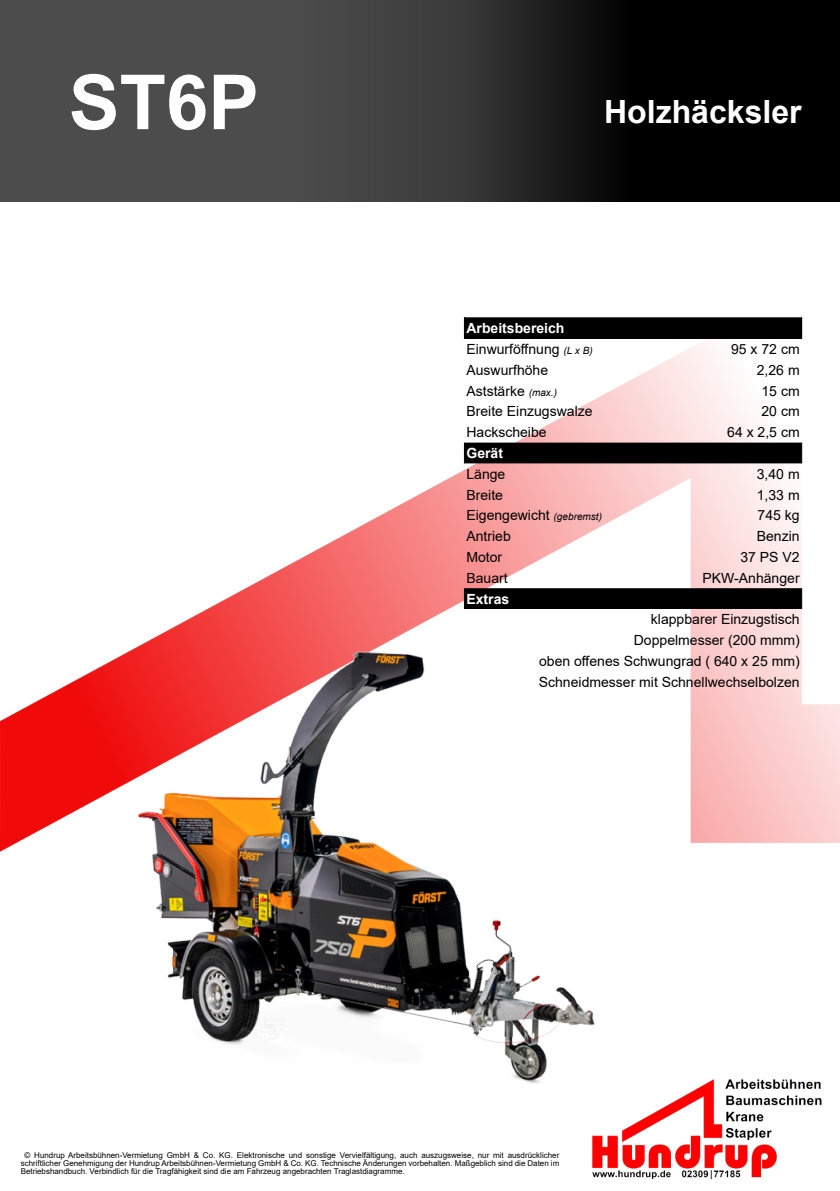
<style>
.page{position:relative;width:840px;height:1191px;background:#fff}
.page>*{position:absolute;margin:0;border:0;box-sizing:border-box;transform-origin:0 0}
.t1{font:700 76px "Arial";color:#fff}
.t2{font:700 32px "Arial";color:#fff}
.t3{font:14px "Arial";color:#000}
.t4{font:700 14px "Arial";color:#fff}
.t5{font:italic 10px "Arial";color:#000}
.t6{font:8px "Arial";color:#000}
</style>
<div class="page">
<img style="left:0;top:326px;width:840px;height:525px">
<div style="left:464px;top:318px;width:337px;height:21px;background:#000"></div>
<svg style="left:464px;top:443px;width:337px;height:166px"></svg>
<svg style="left:801px;top:317px;width:1px;height:22px"></svg>
<svg style="left:464px;top:443px;width:1px;height:20px"></svg>
<svg style="left:801px;top:443px;width:1px;height:20px"></svg>
<svg style="left:464px;top:588px;width:1px;height:21px"></svg>
<svg style="left:801px;top:588px;width:1px;height:21px"></svg>
<hr style="left:464px;top:317px;width:337px;height:1px;background:#000">
<svg style="left:0;top:0;width:840px;height:201px;background:#2f2f2f"></svg>
<img style="left:112px;top:631px;width:552px;height:453px">
<img style="left:591px;top:1077px;width:230px;height:103px">
<p class="t1" style="left:69px;top:74px;width:192px">ST6P</p>
<p class="t2" style="left:604px;top:100px;width:199px">Holzhäcksler</p>
<p class="t4" style="left:466px;top:323px;width:100px">Arbeitsbereich</p>
<p class="t3" style="left:466px;top:344px;width:95px">Einwurföffnung</p>
<p class="t5" style="left:563px;top:347px;width:31px">(L x B)</p>
<p class="t3" style="left:731px;top:344px;width:70px">95 x 72 cm</p>
<p class="t3" style="left:466px;top:365px;width:83px">Auswurfhöhe</p>
<p class="t3" style="left:756px;top:365px;width:44px">2,26 m</p>
<p class="t3" style="left:466px;top:385px;width:60px">Aststärke</p>
<p class="t5" style="left:528px;top:388px;width:30px">(max.)</p>
<p class="t3" style="left:761px;top:385px;width:40px">15 cm</p>
<p class="t3" style="left:466px;top:406px;width:128px">Breite Einzugswalze</p>
<p class="t3" style="left:761px;top:406px;width:40px">20 cm</p>
<p class="t3" style="left:466px;top:427px;width:82px">Hackscheibe</p>
<p class="t3" style="left:727px;top:427px;width:74px">64 x 2,5 cm</p>
<p class="t4" style="left:466px;top:448px;width:38px">Gerät</p>
<p class="t3" style="left:466px;top:469px;width:40px">Länge</p>
<p class="t3" style="left:756px;top:469px;width:44px">3,40 m</p>
<p class="t3" style="left:466px;top:489px;width:38px">Breite</p>
<p class="t3" style="left:756px;top:489px;width:44px">1,33 m</p>
<p class="t3" style="left:466px;top:510px;width:85px">Eigengewicht</p>
<p class="t5" style="left:553px;top:513px;width:50px">(gebremst)</p>
<p class="t3" style="left:757px;top:510px;width:44px">745 kg</p>
<p class="t3" style="left:466px;top:531px;width:46px">Antrieb</p>
<p class="t3" style="left:756px;top:531px;width:44px">Benzin</p>
<p class="t3" style="left:466px;top:552px;width:37px">Motor</p>
<p class="t3" style="left:740px;top:552px;width:61px">37 PS V2</p>
<p class="t3" style="left:466px;top:573px;width:43px">Bauart</p>
<p class="t3" style="left:702px;top:573px;width:99px">PKW-Anhänger</p>
<p class="t4" style="left:466px;top:593px;width:44px">Extras</p>
<p class="t3" style="left:651px;top:614px;width:150px">klappbarer Einzugstisch</p>
<p class="t3" style="left:634px;top:635px;width:167px">Doppelmesser (200 mmm)</p>
<p class="t3" style="left:539px;top:656px;width:262px">oben offenes Schwungrad ( 640 x 25 mm)</p>
<p class="t3" style="left:539px;top:677px;width:262px">Schneidmesser mit Schnellwechselbolzen</p>
<p class="t6" style="left:25px;top:1152px;width:536px">© Hundrup Arbeitsbühnen-Vermietung GmbH &amp; Co. KG. Elektronische und sonstige Vervielfältigung, auch auszugsweise, nur mit ausdrücklicher</p>
<p class="t6" style="left:21px;top:1160px;width:540px">schriftlicher Genehmigung der Hundrup Arbeitsbühnen-Vermietung GmbH &amp; Co. KG. Technische Änderungen vorbehalten. Maßgeblich sind die Daten im</p>
<p class="t6" style="left:21px;top:1168px;width:385px">Betriebshandbuch. Verbindlich für die Tragfähigkeit sind die am Fahrzeug angebrachten Traglastdiagramme.</p>
</div>
